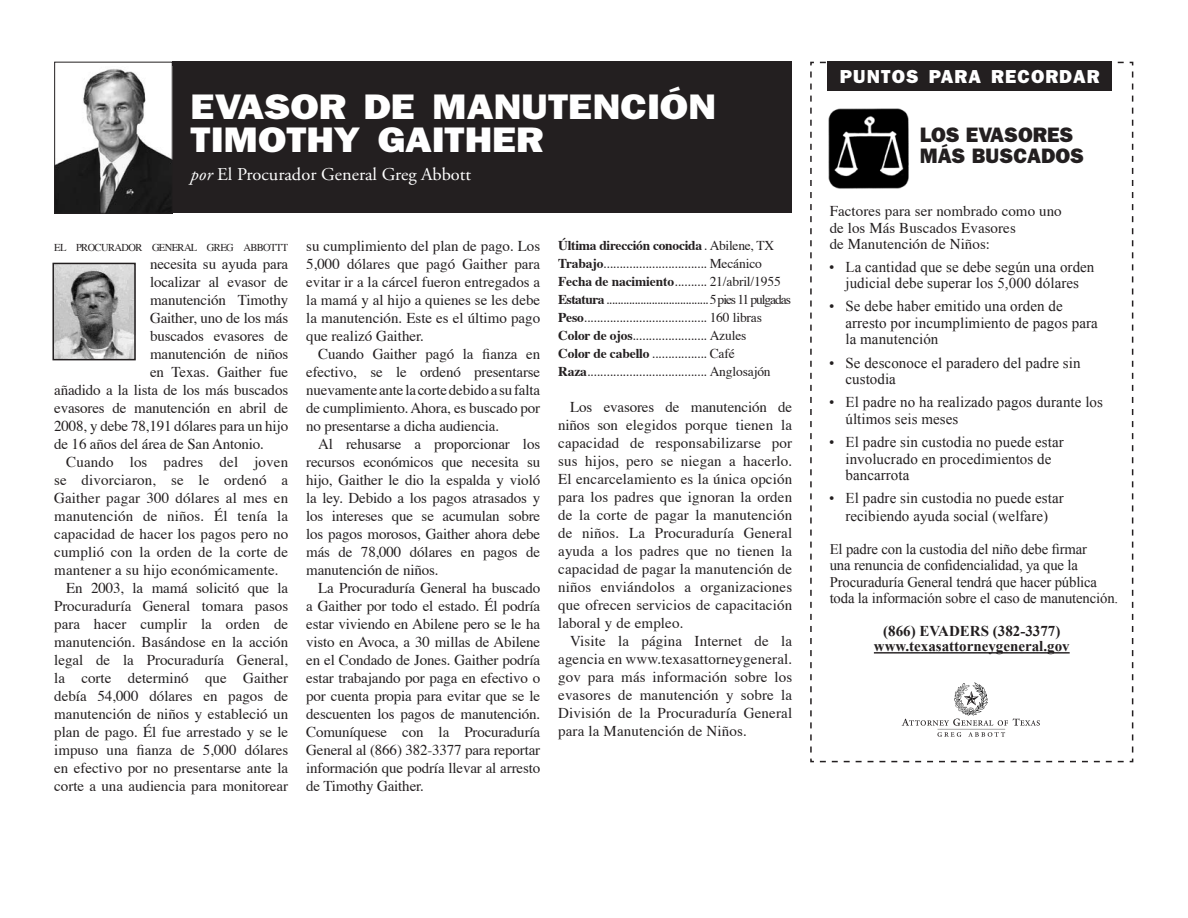
<style>
.page{position:relative;width:1188px;height:918px;background:#fff}
.page>*{position:absolute;margin:0;border:0;box-sizing:border-box;transform-origin:0 0}
.t1{font:800 35.7px/33px "Franklin Gothic";color:#fff;scale:1.13 1}
.t2{font:800 21px/21px "Franklin Gothic";color:#231f20}
.t3{font:800 18.9px "Franklin Gothic";letter-spacing:.055em;color:#fff}
.t4{font:18px "Adobe Garamond";color:#fff}
.t5{font:15px/18px "Times";color:#231f20;text-align:justify}
.t6{font:15px/16.5px "Times New Roman";letter-spacing:.005em;color:#231f20}
.t7{font:700 15px/15px "Times New Roman";color:#231f20;text-align:center}
.t8{font:14.7px/16.5px "Times New Roman";letter-spacing:-.01em;color:#231f20}
.t9{font:13.5px/18px "Times";letter-spacing:-.01em;color:#231f20}
.t10{font:10.5px "Times";letter-spacing:-.055em;color:#231f20}
.s1{font-style:italic}
.s2{font-weight:700}
</style>
<div class="page">
<svg style="left:810px;top:61px;width:324px;height:702px"></svg>
<svg style="left:902px;top:682px;width:138px;height:55px"></svg>
<div style="left:827px;top:62px;width:285px;height:29px;background:#231f20"></div>
<img style="left:55px;top:266px;width:78px;height:91px">
<div style="left:52px;top:263px;width:84px;height:97px;border:2px solid #231f20"></div>
<div style="left:172px;top:62px;width:620px;height:151px;background:#231f20"></div>
<img style="left:56px;top:69px;width:115px;height:143px">
<div style="left:54px;top:62px;width:119px;height:152px;border:1px solid #231f20"></div>
<h1 class="t1" style="left:191px;top:91px;width:467px">EVASOR DE MANUTENCIÓN<br>TIMOTHY GAITHER</h1>
<p class="t4" style="left:191px;top:165px;width:282px"><span class="s1">por</span> El Procurador General Greg Abbott</p>
<p class="t10" style="left:54px;top:238px;width:236px">el procurador general greg abbottt</p>
<p class="t5" style="left:150px;top:254px;width:140px">necesita su ayuda para</p>
<p class="t5" style="left:150px;top:272px;width:140px">localizar al evasor de</p>
<p class="t5" style="left:150px;top:290px;width:140px">manutención Timothy</p>
<p class="t5" style="left:150px;top:308px;width:140px">Gaither, uno de los más</p>
<p class="t5" style="left:150px;top:326px;width:140px">buscados evasores de</p>
<p class="t5" style="left:150px;top:344px;width:140px">manutención de niños</p>
<p class="t5" style="left:150px;top:362px;width:140px">en Texas. Gaither fue</p>
<p class="t5" style="left:54px;top:380px;width:235px">añadido a la lista de los más buscados</p>
<p class="t5" style="left:54px;top:398px;width:236px">evasores de manutención en abril de</p>
<p class="t5" style="left:54px;top:416px;width:235px">2008, y debe 78,191 dólares para un hijo</p>
<p class="t5" style="left:54px;top:434px;width:211px">de 16 años del área de San Antonio.</p>
<p class="t5" style="left:66px;top:452px;width:224px">Cuando los padres del joven</p>
<p class="t5" style="left:54px;top:470px;width:235px">se divorciaron, se le ordenó a</p>
<p class="t5" style="left:54px;top:488px;width:236px">Gaither pagar 300 dólares al mes en</p>
<p class="t5" style="left:54px;top:506px;width:236px">manutención de niños. Él tenía la</p>
<p class="t5" style="left:54px;top:524px;width:236px">capacidad de hacer los pagos pero no</p>
<p class="t5" style="left:54px;top:542px;width:236px">cumplió con la orden de la corte de</p>
<p class="t5" style="left:54px;top:560px;width:226px">mantener a su hijo económicamente.</p>
<p class="t5" style="left:66px;top:578px;width:224px">En 2003, la mamá solicitó que la</p>
<p class="t5" style="left:54px;top:596px;width:235px">Procuraduría General tomara pasos</p>
<p class="t5" style="left:54px;top:614px;width:236px">para hacer cumplir la orden de</p>
<p class="t5" style="left:54px;top:632px;width:236px">manutención. Basándose en la acción</p>
<p class="t5" style="left:54px;top:650px;width:236px">legal de la Procuraduría General,</p>
<p class="t5" style="left:54px;top:668px;width:236px">la corte determinó que Gaither</p>
<p class="t5" style="left:54px;top:686px;width:236px">debía 54,000 dólares en pagos de</p>
<p class="t5" style="left:54px;top:704px;width:235px">manutención de niños y estableció un</p>
<p class="t5" style="left:54px;top:722px;width:236px">plan de pago. Él fue arrestado y se le</p>
<p class="t5" style="left:54px;top:740px;width:235px">impuso una fianza de 5,000 dólares</p>
<p class="t5" style="left:54px;top:758px;width:236px">en efectivo por no presentarse ante la</p>
<p class="t5" style="left:54px;top:776px;width:236px">corte a una audiencia para monitorear</p>
<p class="t5" style="left:306px;top:236px;width:236px">su cumplimiento del plan de pago. Los 5,000 dólares que pagó Gaither para evitar ir a la cárcel fueron entregados a la mamá y al hijo a quienes se les debe la manutención. Este es el último pago que realizó Gaither.</p>
<p class="t5" style="left:306px;top:344px;width:236px;text-indent:12px">Cuando Gaither pagó la fianza en efectivo, se le ordenó presentarse nuevamente ante la corte debido a su falta de cumplimiento. Ahora, es buscado por no presentarse a dicha audiencia.</p>
<p class="t5" style="left:306px;top:434px;width:236px;text-indent:12px">Al rehusarse a proporcionar los recursos económicos que necesita su hijo, Gaither le dio la espalda y violó la ley. Debido a los pagos atrasados y los intereses que se acumulan sobre los pagos morosos, Gaither ahora debe más de 78,000 dólares en pagos de manutención de niños.</p>
<p class="t5" style="left:306px;top:578px;width:236px;text-indent:12px">La Procuraduría General ha buscado a Gaither por todo el estado. Él podría estar viviendo en Abilene pero se le ha visto en Avoca, a 30 millas de Abilene en el Condado de Jones. Gaither podría estar trabajando por paga en efectivo o por cuenta propia para evitar que se le descuenten los pagos de manutención.<br>Comuníquese con la Procuraduría General al (866) 382-3377 para reportar información que podría llevar al arresto de Timothy Gaither.</p>
<p class="t9" style="left:558px;top:236px;width:234px"><span class="s2">Última dirección conocida</span> . Abilene, TX <span class="s2">Trabajo</span>................................ Mecánico <span class="s2">Fecha de nacimiento</span>.......... 21/abril/1955<br><span class="s2">Estatura</span> ....................................5 pies 11 pulgadas <span class="s2">Peso</span>...................................... 160 libras <span class="s2">Color de ojos</span>....................... Azules<br><span class="s2">Color de cabello</span> ................. Café <span class="s2">Raza</span>..................................... Anglosajón</p>
<p class="t5" style="left:558px;top:397px;width:236px;text-indent:12px">Los evasores de manutención de niños son elegidos porque tienen la capacidad de responsabilizarse por sus hijos, pero se niegan a hacerlo.<br>El encarcelamiento es la única opción para los padres que ignoran la orden de la corte de pagar la manutención de niños. La Procuraduría General ayuda a los padres que no tienen la capacidad de pagar la manutención de niños enviándolos a organizaciones que ofrecen servicios de capacitación laboral y de empleo.</p>
<p class="t5" style="left:558px;top:631px;width:236px;text-indent:12px">Visite la página Internet de la agencia en www.texasattorneygeneral. gov para más información sobre los evasores de manutención y sobre la División de la Procuraduría General para la Manutención de Niños.</p>
<p class="t3" style="left:840px;top:66px;width:261px">PUNTOS PARA RECORDAR</p>
<h2 class="t2" style="left:920px;top:124px;width:166px">LOS EVASORES<br>MÁS BUSCADOS</h2>
<p class="t5" style="left:830px;top:202px;width:234px;line-height:16.5px;text-align:left">Factores para ser nombrado como uno de los Más Buscados Evasores<br>de Manutención de Niños:</p>
<p class="t6" style="left:845px;top:258px;width:251px">La cantidad que se debe según una orden judicial debe superar los 5,000 dólares</p>
<p class="t6" style="left:845px;top:298px;width:254px">Se debe haber emitido una orden de arresto por incumplimiento de pagos para la manutención</p>
<p class="t6" style="left:845px;top:354px;width:237px">Se desconoce el paradero del padre sin custodia</p>
<p class="t6" style="left:845px;top:394px;width:259px">El padre no ha realizado pagos durante los últimos seis meses</p>
<p class="t6" style="left:845px;top:434px;width:220px">El padre sin custodia no puede estar involucrado en procedimientos de bancarrota</p>
<p class="t6" style="left:845px;top:489px;width:220px;line-height:18px">El padre sin custodia no puede estar recibiendo ayuda social (welfare)</p>
<p class="t8" style="left:830px;top:540px;width:290px">El padre con la custodia del niño debe firmar<br>una renuncia de confidencialidad, ya que la Procuraduría General tendrá que hacer pública toda la información sobre el caso de manutención.</p>
<p class="t7" style="left:874px;top:624px;width:197px">(866) EVADERS (382-3377) www.texasattorneygeneral.gov</p>
<p class="t6" style="left:829px;top:258px;width:7px">•</p>
<p class="t6" style="left:829px;top:298px;width:7px">•</p>
<p class="t6" style="left:829px;top:354px;width:7px">•</p>
<p class="t6" style="left:829px;top:394px;width:7px">•</p>
<p class="t6" style="left:829px;top:434px;width:7px">•</p>
<p class="t6" style="left:829px;top:490px;width:7px">•</p>
</div>
